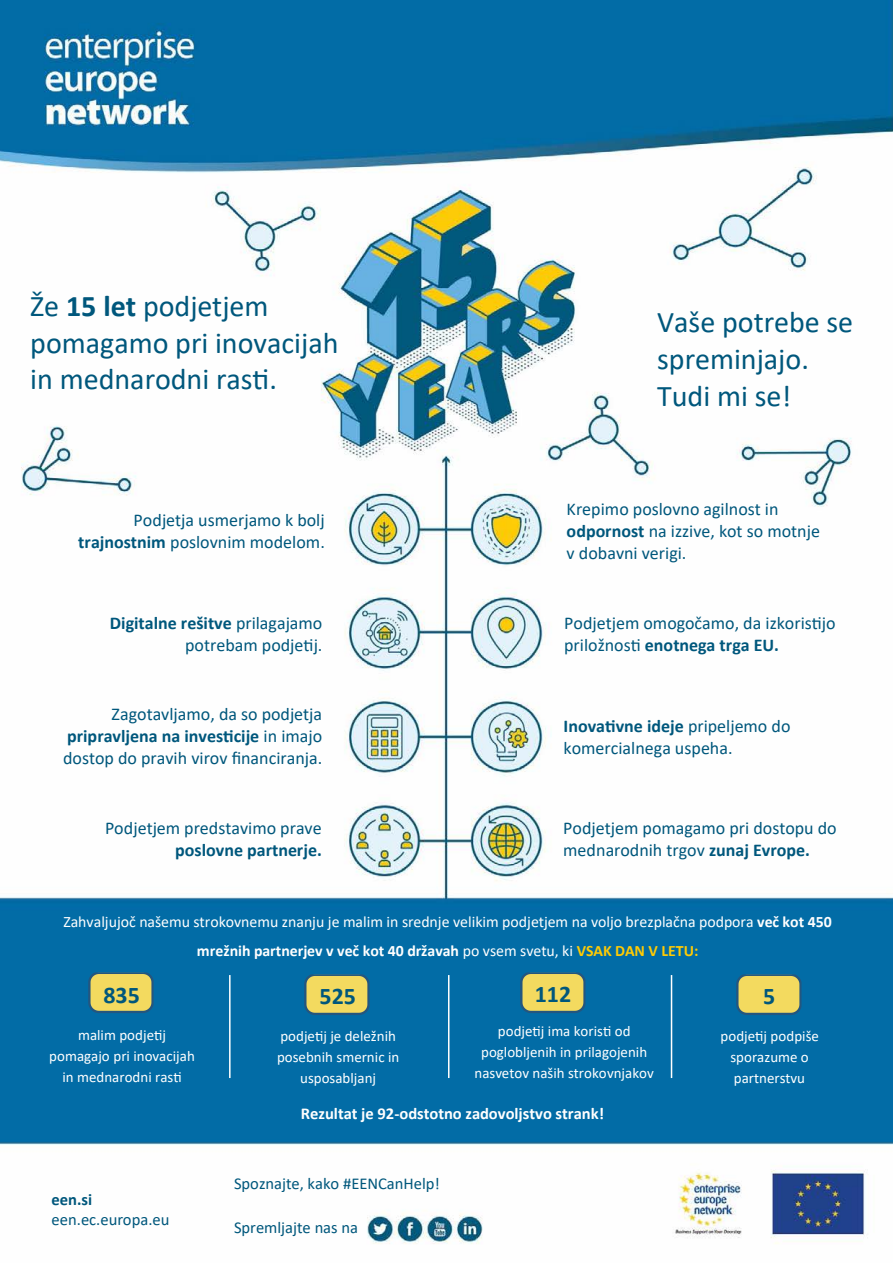
<style>
.page{position:relative;width:893px;height:1263px;background:#fff}
.page>*{position:absolute;margin:0;border:0;box-sizing:border-box;transform-origin:0 0}
.t1{font:30px/36.8px "Calibri";color:#00577c}
.t2{font:700 24px "Calibri";color:#00577c}
.t3{font:18px/22px "Calibri";color:#00577c}
.t4{font:700 18px "Calibri";color:#00577c}
.t5{font:16.5px "Calibri";color:#00577c}
.t6{font:700 16.5px "Calibri";color:#fff}
.t7{font:700 16.5px "Calibri";color:#00577c}
.t8{font:15.9px/28.8px "Calibri";color:#fff;text-align:center}
.t9{font:15px/21px "Calibri";color:#fff;text-align:center}
.s1{font-weight:700}
.s2{font-weight:700;color:#ffcb04}
</style>
<div class="page">
<img style="left:0;top:0;width:893px;height:1244px">
<svg style="left:88px;top:972px;width:66px;height:41px;background:#c9c167"></svg>
<svg style="left:304px;top:974px;width:65px;height:41px;background:#ccc266"></svg>
<svg style="left:520px;top:972px;width:65px;height:41px;background:#ccc266"></svg>
<svg style="left:736px;top:974px;width:65px;height:41px;background:#ccc266"></svg>
<hr style="left:229px;top:975px;width:2px;height:103px;background:#fff">
<hr style="left:448px;top:975px;width:1px;height:103px;background:#fff">
<hr style="left:671px;top:975px;width:1px;height:103px;background:#fff">
<h1 class="t1" style="left:30px;top:287px;width:310px">Že <span class="s1">15 let</span> podjetjem pomagamo pri inovacijah in mednarodni rasti.</h1>
<p class="t3" style="left:78px;top:508px;width:248px;text-align:right">Podjetja usmerjamo k bolj <span class="s1">trajnostnim</span> poslovnim modelom.</p>
<p class="t3" style="left:110px;top:611px;width:214px;text-align:right"><span class="s1">Digitalne rešitve</span> prilagajamo potrebam podjetij.</p>
<p class="t3" style="left:63px;top:703px;width:261px;text-align:justify;text-indent:49px">Zagotavljamo, da so podjetja <span class="s1">pripravljena na investicije</span> in imajo dostop do pravih virov financiranja.</p>
<p class="t3" style="left:105px;top:816px;width:218px">Podjetjem predstavimo prave</p>
<p class="t4" style="left:175px;top:837px;width:148px">poslovne partnerje.</p>
<h1 class="t1" style="left:657px;top:303px;width:198px">Vaše potrebe se spreminjajo.<br>Tudi mi se!</h1>
<p class="t3" style="left:567px;top:497px;width:255px">Krepimo poslovno agilnost in <span class="s1">odpornost</span> na izzive, kot so motnje v dobavni verigi.</p>
<p class="t3" style="left:564px;top:611px;width:273px">Podjetjem omogočamo, da izkoristijo priložnosti <span class="s1">enotnega trga EU.</span></p>
<p class="t3" style="left:564px;top:714px;width:229px"><span class="s1">Inovativne ideje</span> pripeljemo do komercialnega uspeha.</p>
<p class="t3" style="left:563px;top:817px;width:275px">Podjetjem pomagamo pri dostopu do mednarodnih trgov <span class="s1">zunaj Evrope.</span></p>
<p class="t8" style="left:63px;top:907px;width:770px">Zahvaljujoč našemu strokovnemu znanju je malim in srednje velikim podjetjem na voljo brezplačna podpora <span class="s1">več kot 450 mrežnih partnerjev v več kot 40 državah</span> po vsem svetu, ki <span class="s2">VSAK DAN V LETU:</span></p>
<h2 class="t2" style="left:104px;top:978px;width:38px">835</h2>
<h2 class="t2" style="left:320px;top:979px;width:38px">525</h2>
<h2 class="t2" style="left:535px;top:977px;width:38px">112</h2>
<h2 class="t2" style="left:763px;top:979px;width:14px">5</h2>
<p class="t9" style="left:49px;top:1024px;width:147px">malim podjetij pomagajo pri inovacijah in mednarodni rasti</p>
<p class="t9" style="left:277px;top:1025px;width:124px">podjetij je deležnih posebnih smernic in usposabljanj</p>
<p class="t9" style="left:474px;top:1020px;width:181px">podjetij ima koristi od poglobljenih in prilagojenih nasvetov naših strokovnjakov</p>
<p class="t9" style="left:721px;top:1025px;width:100px">podjetij podpiše sporazume o partnerstvu</p>
<p class="t6" style="left:301px;top:1102px;width:305px">Rezultat je 92-odstotno zadovoljstvo strank!</p>
<p class="t5" style="left:234px;top:1172px;width:207px">Spoznajte, kako #EENCanHelp!</p>
<p class="t7" style="left:52px;top:1188px;width:42px">een.si</p>
<p class="t5" style="left:52px;top:1208px;width:119px">een.ec.europa.eu</p>
<p class="t5" style="left:234px;top:1216px;width:126px">Spremljajte nas na</p>
</div>
